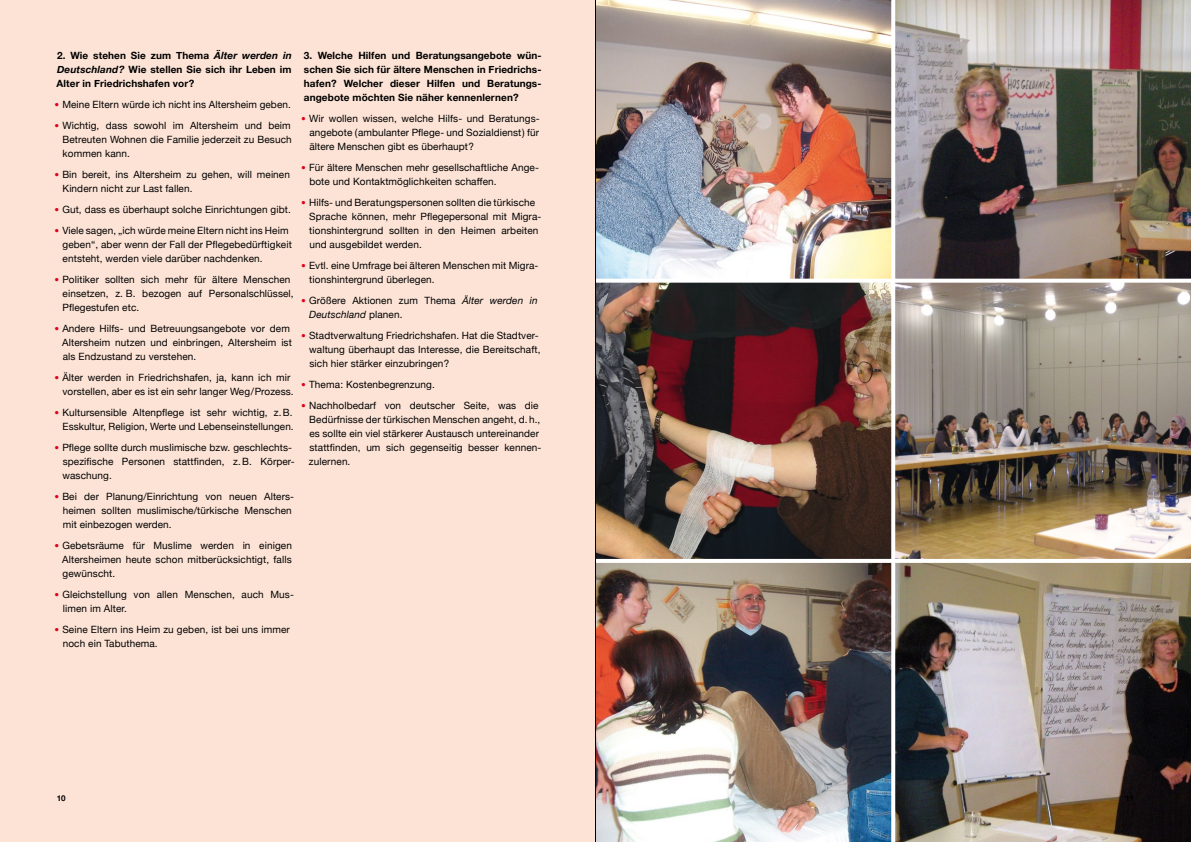
<style>
.page{position:relative;width:1191px;height:842px;background:#fff}
.page>*{position:absolute;margin:0;border:0;box-sizing:border-box;transform-origin:0 0}
.t1{font:10px/14px "Helvetica Neue";letter-spacing:.01em;color:#000}
.t2{font:700 10px/14px "Helvetica Neue";letter-spacing:.01em;color:#000;text-align:justify}
.t3{font:700 8px "Helvetica Neue";color:#000}
.s1{font-style:italic}
.s2{font-size:15px;color:#e2001a}
</style>
<div class="page">
<div style="left:0;top:0;width:595px;height:842px;background:#fce3d6"></div>
<img style="left:596px;top:0;width:595px;height:842px">
<svg style="left:891px;top:0;width:4px;height:842px"></svg>
<svg style="left:596px;top:279px;width:595px;height:4px"></svg>
<hr style="left:595px;top:559px;width:596px;height:4px;background:#fff">
<hr style="left:595px;top:0;width:1px;height:842px;background:#000">
<p class="t2" style="left:57px;top:49px;width:237px">2. Wie stehen Sie zum Thema <span class="s1">Älter werden in Deutschland ?</span> Wie stellen Sie sich ihr Leben im Alter in Friedrichshafen vor ?</p>
<p class="t1" style="left:54px;top:98px;width:238px"><span class="s2">•</span> Meine Eltern würde ich nicht ins Altersheim geben.</p>
<p class="t1" style="left:63px;top:119px;width:231px;text-align:justify;text-indent:-8px"><span class="s2">•</span> Wichtig, dass sowohl im Altersheim und beim Betreuten Wohnen die Familie jederzeit zu Besuch kommen kann.</p>
<p class="t1" style="left:63px;top:168px;width:229px;text-indent:-8px"><span class="s2">•</span> Bin bereit, ins Altersheim zu gehen, will meinen<br>Kindern nicht zur Last fallen.</p>
<p class="t1" style="left:54px;top:203px;width:238px"><span class="s2">•</span> Gut, dass es überhaupt solche Einrichtungen gibt.</p>
<p class="t1" style="left:63px;top:224px;width:231px;text-indent:-9px"><span class="s2">•</span> Viele sagen, „ich würde meine Eltern nicht ins Heim geben“, aber wenn der Fall der Pflegebedürftigkeit entsteht, werden viele darüber nachdenken.</p>
<p class="t1" style="left:63px;top:273px;width:233px;text-indent:-8px"><span class="s2">•</span> Politiker sollten sich mehr für ältere Menschen einsetzen, z. B. bezogen auf Personalschlüssel,<br>Pflegestufen etc.</p>
<p class="t1" style="left:62px;top:322px;width:231px;text-indent:-8px"><span class="s2">•</span> Andere H ilfs- und Betreuungsangebote vor dem<br>Altersheim nutzen und einbringen, Altersheim ist als Endzustand zu verstehen.</p>
<p class="t1" style="left:62px;top:371px;width:233px;text-indent:-8px"><span class="s2">•</span> Älter werden in Friedrichshafen, ja, kann ich mir vorstellen, aber es ist ein sehr langer Weg / Prozess.</p>
<p class="t1" style="left:54px;top:406px;width:241px;text-align:right"><span class="s2">•</span> Kultursensible Altenpflege ist sehr wichtig, z.B.<br>Esskultur, Religion, Werte und Lebenseinstellungen.</p>
<p class="t1" style="left:62px;top:441px;width:233px;text-indent:-8px"><span class="s2">•</span> Pflege sollte durch muslimische bzw. geschlechts&shy;spezifische Personen stattfinden, z.B. Körper&shy;waschung.</p>
<p class="t1" style="left:63px;top:490px;width:232px;text-indent:-9px"><span class="s2">•</span> Bei der Planung/Einrichtung von neuen Alters&shy;heimen sollten muslimische/türkische Menschen mit einbezogen werden.</p>
<p class="t1" style="left:62px;top:539px;width:231px;text-align:justify;text-indent:-8px"><span class="s2">•</span> Gebetsräume für Muslime werden in einigen Altersheimen heute schon mitberücksichtigt, falls gewünscht.</p>
<p class="t1" style="left:63px;top:588px;width:232px;text-indent:-9px"><span class="s2">•</span> G leichstellung von allen Menschen, auch Mus&shy;limen im Alter.</p>
<p class="t1" style="left:63px;top:623px;width:229px;text-indent:-9px"><span class="s2">•</span> Seine Eltern ins Heim zu geben, ist bei uns immer noch ein Tabuthema.</p>
<p class="t2" style="left:304px;top:49px;width:239px">3. Welche Hilfen und Beratungsangebote wün&shy;schen Sie sich für ältere Menschen in Friedrichs&shy;hafen ? Welcher dieser Hilfen und Beratungs&shy;angebote möchten Sie näher kennenlernen ?</p>
<p class="t1" style="left:309px;top:112px;width:231px;text-align:justify;text-indent:-9px"><span class="s2">•</span> Wir wollen wissen, welche H ilfs- und Beratungs&shy;angebote ( ambulanter Pflege- und Sozialdienst ) für ältere Menschen gibt es überhaupt ?</p>
<p class="t1" style="left:309px;top:161px;width:231px;text-indent:-9px"><span class="s2">•</span> Für ältere Menschen mehr gesellschaftliche Ange&shy;bote und Kontaktmöglichkeiten schaffen.</p>
<p class="t1" style="left:309px;top:196px;width:233px;text-indent:-8px"><span class="s2">•</span> H ilfs- und Beratungspersonen sollten die türkische Sprache können, mehr Pflegepersonal mit Migra&shy;tionshintergrund sollten in den Heimen arbeiten und ausgebildet werden.</p>
<p class="t1" style="left:309px;top:259px;width:231px;text-indent:-8px"><span class="s2">•</span> Evtl. eine Umfrage bei älteren Menschen mit Migra&shy;tionshintergrund überlegen.</p>
<p class="t1" style="left:309px;top:294px;width:230px;text-indent:-9px"><span class="s2">•</span> G rößere Aktionen zum Thema <span class="s1">Älter werden in<br>Deutschland</span> planen.</p>
<p class="t1" style="left:309px;top:329px;width:233px;text-indent:-8px"><span class="s2">•</span> Stadtverwaltung Friedrichshafen. H at die Stadtver&shy;waltung überhaupt das I nteresse, die Bereitschaft, sich hier stärker einzubringen ?</p>
<p class="t1" style="left:301px;top:378px;width:136px"><span class="s2">•</span> Thema : Kostenbegrenzung.</p>
<p class="t1" style="left:309px;top:399px;width:233px;text-indent:-8px"><span class="s2">•</span> Nachholbedarf von deutscher Seite, was die Bedürfnisse der türkischen Menschen angeht, d. h., es sollte ein viel stärkerer Austausch untereinander stattfinden, um sich gegenseitig besser kennen&shy;zulernen.</p>
<p class="t3" style="left:57px;top:792px;width:10px">10</p>
</div>
